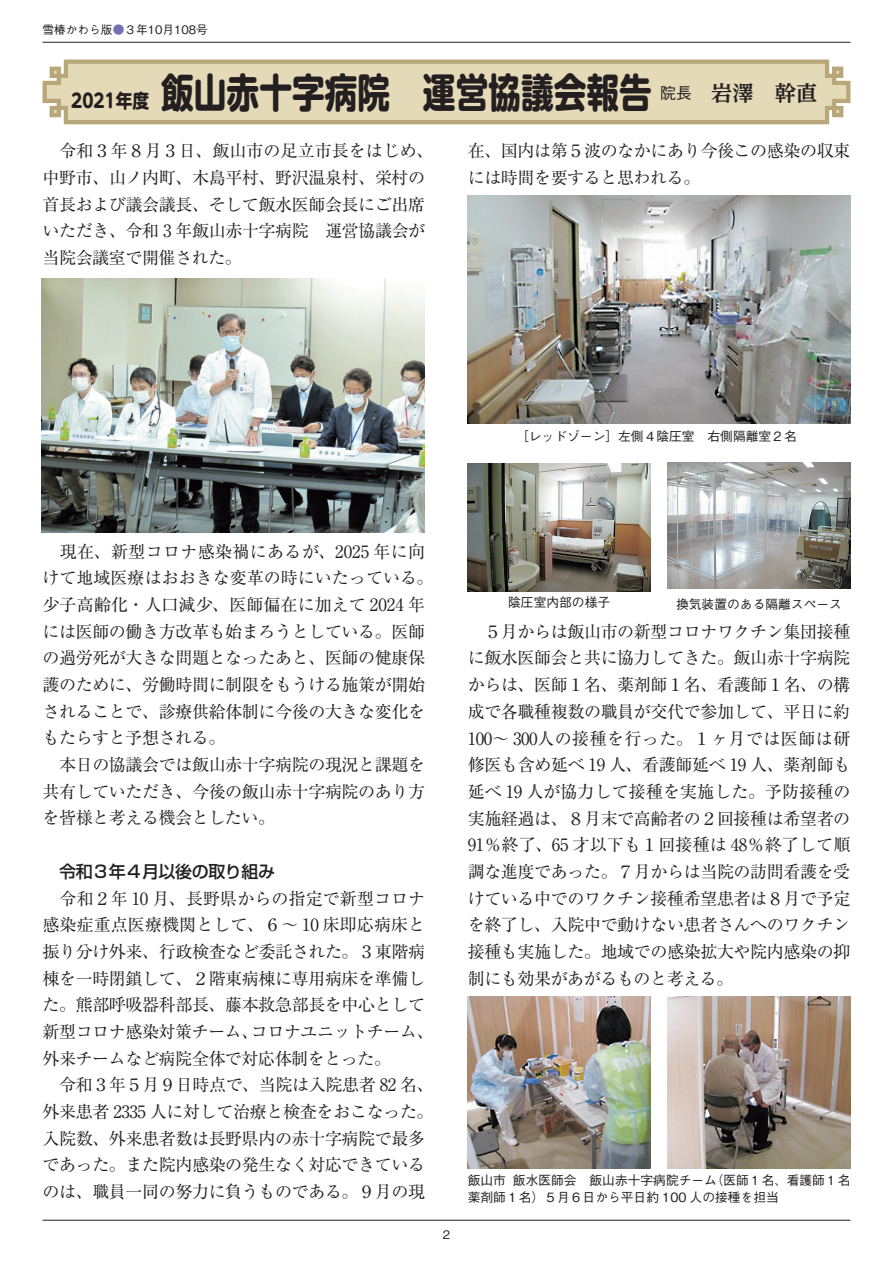
<style>
.page{position:relative;width:893px;height:1263px;background:#fff}
.page>*{position:absolute;margin:0;border:0;box-sizing:border-box;transform-origin:0 0}
.t1{font:700 40.35px "UD Shin M Go Pro";color:#231f20;scale:.81 1}
.t2{font:700 21.3px "UD Reimin Pro";color:#231f20}
.t3{font:16.95px/26.7px "Ryumin Pr 5";letter-spacing:-.025em;color:#231f20}
.t4{font:500 16.95px "Shin Go Pr 5";letter-spacing:-.025em;color:#231f20}
.t5{font:500 12.75px/17px "Gothic BBB Pr 5";color:#231f20}
.t6{font:500 11.7px "Gothic BBB Pr 5";color:#231f20}
.s1{color:#756fb3}
.s2{font-size:19.2px}
.s3{font-family:"Gothic BBB Pr 5";font-weight:500;font-size:15.9px}
</style>
<div class="page">
<hr style="left:43px;top:1220px;width:807px;height:1px;background:#231f20">
<hr style="left:43px;top:42px;width:807px;height:1px;background:#231f20">
<svg style="left:42px;top:59px;width:809px;height:66px;background:#dfd4b0"></svg>
<img style="left:41px;top:279px;width:383px;height:254px">
<img style="left:468px;top:196px;width:382px;height:227px">
<img style="left:468px;top:463px;width:183px;height:128px">
<img style="left:668px;top:462px;width:182px;height:127px">
<img style="left:468px;top:997px;width:183px;height:172px">
<img style="left:668px;top:997px;width:182px;height:171px">
<p class="t6" style="left:43px;top:20px;width:167px">雪椿かわら版<span class="s1">●</span>３年10月108号</p>
<h1 class="t1" style="left:71px;top:60px;width:718px"><span class="s2">2021年度</span> 飯山赤十字病院　運営協議会報告</h1>
<p class="t3" style="left:43px;top:136px;width:393px">　令和３年８月３日、飯山市の足立市長をはじめ、中野市、山ノ内町、木島平村、野沢温泉村、栄村の首長および議会議長、そして飯水医師会長にご出席いただき、令和 3 年飯山赤十字病院　運営協議会が当院会議室で開催された。</p>
<p class="t2" style="left:660px;top:75px;width:159px"><span class="s3">院長</span> 岩澤　幹直</p>
<p class="t3" style="left:468px;top:137px;width:384px">在、国内は第５波のなかにあり今後この感染の収束には時間を要すると思われる。</p>
<p class="t5" style="left:516px;top:426px;width:282px">［レッドゾーン］左側４陰圧室　右側隔離室２名</p>
<p class="t3" style="left:43px;top:537px;width:393px">　現在、新型コロナ感染禍にあるが、2025 年に向けて地域医療はおおきな変革の時にいたっている。少子高齢化・人口減少、医師偏在に加えて 2024 年には医師の働き方改革も始まろうとしている。医師の過労死が大きな問題となったあと、医師の健康保護のために、労働時間に制限をもうける施策が開始されることで、診療供給体制に今後の大きな変化をもたらすと予想される。<br>　本日の協議会では飯山赤十字病院の現況と課題を共有していただき、今後の飯山赤十字病院のあり方を皆様と考える機会としたい。</p>
<p class="t4" style="left:59px;top:857px;width:218px">令和３年４月以後の取り組み</p>
<p class="t3" style="left:43px;top:884px;width:393px">　令和２年 10 月、長野県からの指定で新型コロナ感染症重点医療機関として、６～ 10 床即応病床と振り分け外来、行政検査など委託された。３東階病棟を一時閉鎖して、２階東病棟に専用病床を準備した。熊部呼吸器科部長、藤本救急部長を中心として新型コロナ感染対策チーム、コロナユニットチーム、外来チームなど病院全体で対応体制をとった。<br>　令和３年５月９日時点で、当院は入院患者 82 名、外来患者 2335 人に対して治療と検査をおこなった。入院数、外来患者数は長野県内の赤十字病院で最多であった。また院内感染の発生なく対応できているのは、職員一同の努力に負うものである。９月の現</p>
<p class="t5" style="left:508px;top:592px;width:104px">陰圧室内部の様子</p>
<p class="t5" style="left:676px;top:594px;width:167px">換気装置のある隔離スペース</p>
<p class="t3" style="left:468px;top:617px;width:384px;text-align:justify">　５月からは飯山市の新型コロナワクチン集団接種に飯水医師会と共に協力してきた。飯山赤十字病院からは、医師１名、薬剤師１名、看護師１名、の構成で各職種複数の職員が交代で参加して、平日に約100〜 300人の接種を行った。１ヶ月では医師は研修医も含め延べ 19 人、看護師延べ 19 人、薬剤師も延べ 19 人が協力して接種を実施した。予防接種の実施経過は、８月末で高齢者の２回接種は希望者の91％終了、65 才以下も１回接種は 48％終了して順調な進度であった。７月からは当院の訪問看護を受けている中でのワクチン接種希望患者は８月で予定を終了し、入院中で動けない患者さんへのワクチン接種も実施した。地域での感染拡大や院内感染の抑制にも効果があがるものと考える。</p>
<p class="t6" style="left:443px;top:1225px;width:9px">2</p>
<p class="t5" style="left:468px;top:1171px;width:384px">飯山市 飯水医師会　飯山赤十字病院チーム（医師１名、看護師１名薬剤師１名）５月６日から平日約 100 人の接種を担当</p>
</div>
